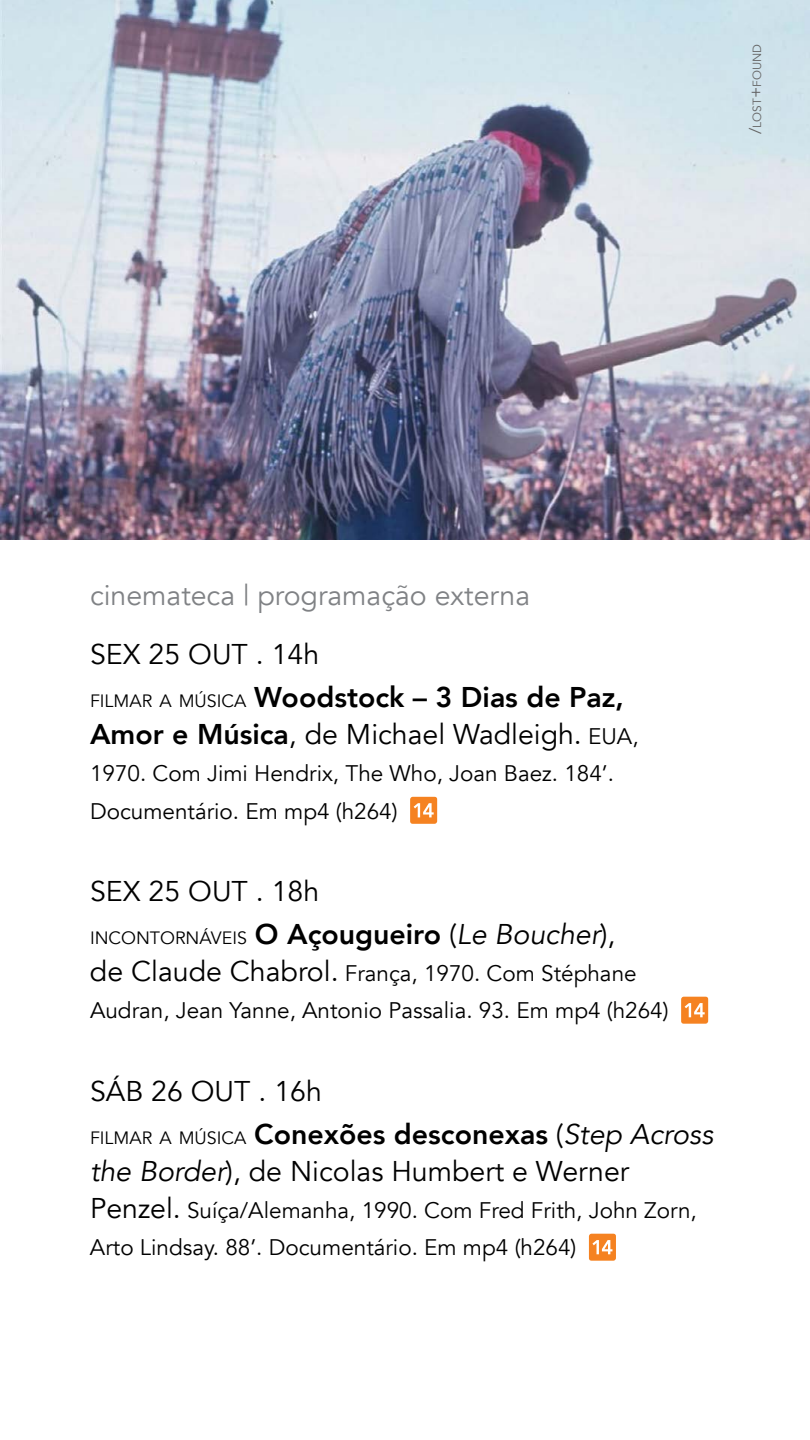
<style>
.page{position:relative;width:810px;height:1440px;background:#fff}
.page>*{position:absolute;margin:0;border:0;box-sizing:border-box;transform-origin:0 0}
.t1{font:800 28.5px/43.5px "Avenir";color:#000}
.t2{font:28.5px "Avenir";color:#000}
.t3{font:28.5px "Avenir";color:#808285}
.t4{font:22.5px/37.1px "Avenir";color:#000}
.t5{font:17.85px "Avenir";color:#000}
.t6{font:11.93px "Avenir";color:#646464}
.s1{font-size:17.02px}
.s2{font-weight:400}
.s3{font-weight:400;font-size:17.85px}
.s4{font-weight:800}
.s5{font-size:22.5px}
.s6{font-weight:800;font-size:28.5px}
.s7{font-size:28.5px}
.s8{font-style:italic;font-size:28.5px}
.s9{font-weight:400;font-style:italic}
.s10{font-style:italic}
</style>
<div class="page">
<div style="left:410px;top:797px;width:27px;height:27px;background:#f58221;border-radius:3px"></div>
<svg style="left:414px;top:803px;width:20px;height:14px"></svg>
<div style="left:681px;top:997px;width:27px;height:27px;background:#f58221;border-radius:3px"></div>
<svg style="left:685px;top:1003px;width:20px;height:14px"></svg>
<div style="left:589px;top:1234px;width:27px;height:27px;background:#f58221;border-radius:3px"></div>
<svg style="left:592px;top:1240px;width:20px;height:14px"></svg>
<img style="left:0;top:0;width:810px;height:540px">
<p class="t6" style="left:750px;top:134px;width:91px;rotate:-90deg"><span class="s1">/</span>LOST<span class="s1">+</span>FOUND</p>
<p class="t3" style="left:90px;top:578px;width:442px">cinemateca | programação externa</p>
<p class="t1" style="left:90px;top:632px;width:536px"><span class="s2">SEX 25 OUT . 14h<br></span><span class="s3">FILMAR A MÚSICA</span> Woodstock – 3 Dias de Paz,</p>
<p class="t2" style="left:90px;top:718px;width:550px"><span class="s4">Amor e Música</span>, de Michael Wadleigh. <span class="s5">EUA,</span></p>
<p class="t4" style="left:90px;top:756px;width:525px">1970. Com Jimi Hendrix, The Who, Joan Baez. 184’.<br>Documentário. Em mp4 (h264)</p>
<p class="t2" style="left:90px;top:874px;width:231px">SEX 25 OUT . 18h</p>
<p class="t5" style="left:90px;top:927px;width:527px">INCONTORNÁVEIS <span class="s6">O Açougueiro</span> <span class="s7">(</span><span class="s8">Le Boucher</span><span class="s7">),</span></p>
<p class="t4" style="left:90px;top:955px;width:580px"><span class="s7">de Claude Chabrol.</span> França, 1970. Com Stéphane<br>Audran, Jean Yanne, Antonio Passalia. 93. Em mp4 (h264)</p>
<p class="t1" style="left:90px;top:1069px;width:625px"><span class="s2">SÁB 26 OUT . 16h<br></span><span class="s3">FILMAR A MÚSICA</span> Conexões desconexas <span class="s2">(</span><span class="s9">Step Across</span></p>
<p class="t2" style="left:90px;top:1154px;width:541px"><span class="s10">the Border</span>), de Nicolas Humbert e Werner</p>
<p class="t4" style="left:90px;top:1192px;width:608px"><span class="s7">Penzel.</span> Suíça/Alemanha, 1990. Com Fred Frith, John Zorn,<br>Arto Lindsay. 88’. Documentário. Em mp4 (h264)</p>
</div>
